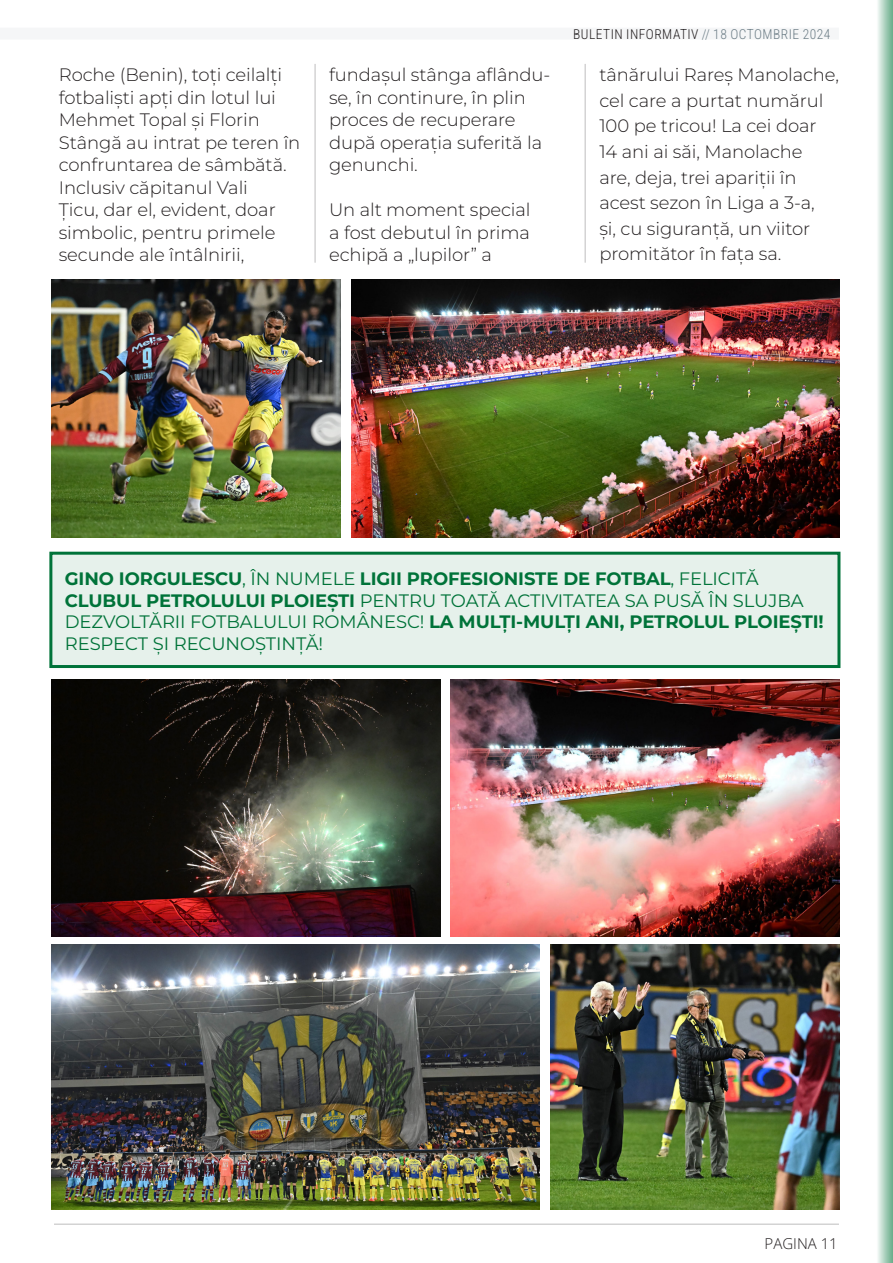
<style>
.page{position:relative;width:893px;height:1263px;background:#fff}
.page>*{position:absolute;margin:0;border:0;box-sizing:border-box;transform-origin:0 0}
.t1{font:300 18px/22.5px "Montserrat";letter-spacing:-.005em;color:#231f20}
.t2{font:18px/21.6px "Montserrat";letter-spacing:-.005em;color:#007339}
.t3{font:300 15px "Open Sans";color:#231f20}
.t4{font:300 13.5px "Roboto Condensed";letter-spacing:.035em;color:#231f20}
.s1{color:#6c7d86}
.s2{font-weight:700}
</style>
<div class="page">
<div style="left:0;top:28px;width:839px;height:12px;background:#f5f6f7"></div>
<img style="left:551px;top:944px;width:288px;height:265px">
<img style="left:52px;top:279px;width:288px;height:258px">
<img style="left:351px;top:279px;width:488px;height:258px">
<img style="left:52px;top:944px;width:488px;height:265px">
<img style="left:52px;top:680px;width:388px;height:256px">
<img style="left:450px;top:680px;width:389px;height:256px">
<hr style="left:315px;top:64px;width:1px;height:199px;background:#231f20">
<hr style="left:585px;top:64px;width:1px;height:199px;background:#231f20">
<hr style="left:54px;top:1224px;width:785px;height:1px;background:#231f20">
<svg style="left:878px;top:0;width:15px;height:1263px;background:#a8cfbb"></svg>
<div style="left:49px;top:551px;width:792px;height:117px;background:#e6f1eb"></div>
<p class="t1" style="left:59px;top:63px;width:243px">Roche (Benin), toți ceilalți fotbaliști apți din lotul lui<br>Mehmet Topal și Florin<br>Stângă au intrat pe teren în confruntarea de sâmbătă.<br>Inclusiv căpitanul Vali<br>Țicu, dar el, evident, doar simbolic, pentru primele secunde ale întâlnirii,</p>
<p class="t1" style="left:329px;top:63px;width:223px">fundașul stânga aflându&shy;se, în continure, în plin proces de recuperare după operația suferită la genunchi.</p>
<p class="t1" style="left:329px;top:198px;width:203px;text-align:justify">Un alt moment special a fost debutul în prima echipă a „lupilor” a</p>
<p class="t4" style="left:573px;top:24px;width:259px">BULETIN INFORMATIV <span class="s1">// 18 OCTOMBRIE 2024</span></p>
<p class="t1" style="left:599px;top:62px;width:241px;line-height:25.7px">tânărului Rareș Manolache, cel care a purtat numărul<br>100 pe tricou! La cei doar<br>14 ani ai săi, Manolache<br>are, deja, trei apariții în acest sezon în Liga a 3-a,<br>și, cu siguranță, un viitor promitător în fața sa.</p>
<p class="t2" style="left:65px;top:567px;width:760px"><span class="s2">GINO IORGULESCU</span>, ÎN NUMELE <span class="s2">LIGII PROFESIONISTE DE FOTBAL</span>, FELICITĂ <span class="s2">CLUBUL PETROLULUI PLOIEȘTI</span> PENTRU TOATĂ ACTIVITATEA SA PUSĂ ÎN SLUJBA DEZVOLTĂRII FOTBALULUI ROMÂNESC! <span class="s2">LA MULȚI-MULȚI ANI, PETROLUL PLOIEȘTI!<br></span>RESPECT ȘI RECUNOȘTINȚĂ!</p>
<p class="t3" style="left:765px;top:1233px;width:75px">PAGINA 11</p>
</div>
